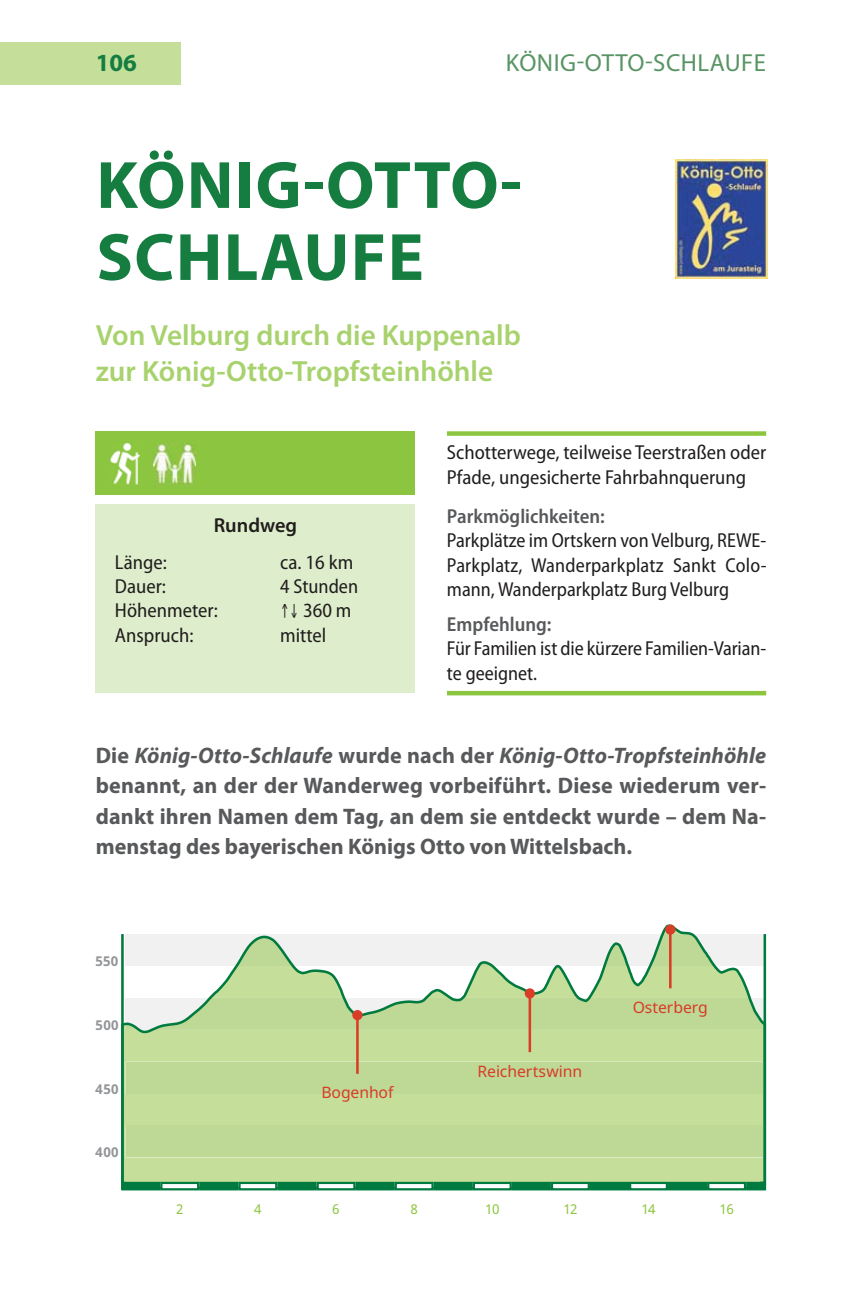
<style>
.page{position:relative;width:862px;height:1308px;background:#fff}
.page>*{position:absolute;margin:0;border:0;box-sizing:border-box;transform-origin:0 0}
.t1{font:700 67.5px/72px "Myriad Pro";letter-spacing:.02em;color:#157d40}
.t2{font:600 29.25px/35.1px "Myriad Pro";color:#a8d26d}
.t3{font:24.75px "Myriad Pro";letter-spacing:.02em;color:#589464}
.t4{font:700 24.75px "Myriad Pro";color:#157d40}
.t5{font:700 22.5px/30.4px "Myriad Pro";color:#58595b;text-align:justify}
.t6{font:semi-condensed 20.25px/24.3px "Myriad Pro";color:#201d1d}
.t7{font:600 semi-condensed 20.25px "Myriad Pro";color:#58595b}
.t8{font:600 20.25px "Myriad Pro";color:#201d1d}
.t9{font:15.75px "Noto Sans+T42";letter-spacing:-.01em;color:#d93c27}
.t10{font:13.5px "Noto Sans Bold+T42";letter-spacing:.02em;color:#939598}
.t11{font:13.5px "Noto Sans+T42";letter-spacing:-.04em;color:#8cc640}
.s1{font-style:italic}
</style>
<div class="page">
<div style="left:0;top:42px;width:181px;height:43px;background:#c5df9b"></div>
<div style="left:96px;top:431px;width:319px;height:64px;background:#8cc640"></div>
<svg style="left:121px;top:924px;width:644px;height:257px"></svg>
<div style="left:122px;top:1182px;width:37px;height:7px;background:#007a3f"></div>
<div style="left:121px;top:1181px;width:39px;height:9px;border:2px solid #007a3f"></div>
<div style="left:434px;top:1182px;width:37px;height:7px;background:#007a3f"></div>
<div style="left:433px;top:1181px;width:39px;height:9px;border:2px solid #007a3f"></div>
<div style="left:278px;top:1182px;width:37px;height:7px;background:#007a3f"></div>
<div style="left:277px;top:1181px;width:39px;height:9px;border:2px solid #007a3f"></div>
<div style="left:590px;top:1182px;width:37px;height:7px;background:#007a3f"></div>
<div style="left:589px;top:1181px;width:39px;height:9px;border:2px solid #007a3f"></div>
<div style="left:200px;top:1182px;width:37px;height:7px;background:#007a3f"></div>
<div style="left:199px;top:1181px;width:39px;height:9px;border:2px solid #007a3f"></div>
<div style="left:512px;top:1182px;width:37px;height:7px;background:#007a3f"></div>
<div style="left:511px;top:1181px;width:39px;height:9px;border:2px solid #007a3f"></div>
<div style="left:356px;top:1182px;width:37px;height:7px;background:#007a3f"></div>
<div style="left:355px;top:1181px;width:39px;height:9px;border:2px solid #007a3f"></div>
<div style="left:668px;top:1182px;width:37px;height:7px;background:#007a3f"></div>
<div style="left:667px;top:1181px;width:39px;height:9px;border:2px solid #007a3f"></div>
<div style="left:746px;top:1182px;width:18px;height:7px;background:#007a3f"></div>
<div style="left:745px;top:1181px;width:20px;height:9px;border:2px solid #007a3f"></div>
<svg style="left:163px;top:1184px;width:33px;height:1px"></svg>
<div style="left:160px;top:1181px;width:39px;height:9px;border:2px solid #007a3f"></div>
<svg style="left:475px;top:1184px;width:33px;height:1px"></svg>
<div style="left:472px;top:1181px;width:39px;height:9px;border:2px solid #007a3f"></div>
<svg style="left:319px;top:1184px;width:33px;height:1px"></svg>
<div style="left:316px;top:1181px;width:39px;height:9px;border:2px solid #007a3f"></div>
<svg style="left:631px;top:1184px;width:33px;height:3px"></svg>
<div style="left:628px;top:1181px;width:39px;height:9px;border:2px solid #007a3f"></div>
<svg style="left:241px;top:1184px;width:33px;height:1px"></svg>
<div style="left:238px;top:1181px;width:39px;height:9px;border:2px solid #007a3f"></div>
<svg style="left:553px;top:1184px;width:33px;height:3px"></svg>
<div style="left:550px;top:1181px;width:39px;height:9px;border:2px solid #007a3f"></div>
<svg style="left:397px;top:1184px;width:33px;height:1px"></svg>
<div style="left:394px;top:1181px;width:39px;height:9px;border:2px solid #007a3f"></div>
<svg style="left:709px;top:1184px;width:33px;height:3px"></svg>
<div style="left:706px;top:1181px;width:39px;height:9px;border:2px solid #007a3f"></div>
<hr style="left:528px;top:993px;width:3px;height:59px;background:#d93c27">
<div style="left:524px;top:988px;width:10px;height:10px;background:#d93c27;border-radius:50%"></div>
<hr style="left:668px;top:929px;width:3px;height:59px;background:#d93c27">
<svg style="left:664px;top:924px;width:11px;height:10px"></svg>
<hr style="left:356px;top:1015px;width:2px;height:58px;background:#d93c27">
<div style="left:352px;top:1010px;width:10px;height:10px;background:#d93c27;border-radius:50%"></div>
<div style="left:96px;top:505px;width:319px;height:188px;background:#deedcb"></div>
<div style="left:446px;top:431px;width:319px;height:5px;background:#8cc640"></div>
<hr style="left:446px;top:691px;width:319px;height:4px;background:#8cc640">
<img style="left:153px;top:443px;width:43px;height:43px">
<img style="left:111px;top:443px;width:29px;height:42px">
<img style="left:675px;top:159px;width:91px;height:119px">
<p class="t4" style="left:96px;top:53px;width:43px">106</p>
<p class="t3" style="left:505px;top:53px;width:261px">KÖNIG-OTTO-SCHLAUFE</p>
<h1 class="t1" style="left:96px;top:156px;width:426px">KÖNIG-OTTO-<br>SCHLAUFE</h1>
<h2 class="t2" style="left:96px;top:321px;width:426px">Von Velburg durch die Kuppenalb zur König-Otto-Tropfsteinhöhle</h2>
<p class="t8" style="left:213px;top:517px;width:85px">Rundweg</p>
<p class="t6" style="left:115px;top:552px;width:53px">Länge:</p>
<p class="t6" style="left:280px;top:552px;width:75px">ca. 16 km</p>
<p class="t6" style="left:115px;top:576px;width:53px">Dauer:</p>
<p class="t6" style="left:280px;top:576px;width:79px">4 Stunden</p>
<p class="t6" style="left:115px;top:600px;width:104px">Höhenmeter:</p>
<p class="t6" style="left:280px;top:600px;width:73px">↑↓ 360 m</p>
<p class="t6" style="left:115px;top:625px;width:80px">Anspruch:</p>
<p class="t6" style="left:280px;top:625px;width:48px">mittel</p>
<p class="t6" style="left:446px;top:442px;width:320px">Schotterwege, teilweise Teerstraßen oder<br>Pfade, ungesicherte Fahrbahnquerung</p>
<p class="t7" style="left:446px;top:508px;width:159px">Parkmöglichkeiten:</p>
<p class="t6" style="left:446px;top:530px;width:321px;text-align:justify">Parkplätze im Ortskern von Velburg, REWE-Parkplatz, Wanderparkplatz Sankt Colo&shy;mann, Wanderparkplatz Burg Velburg</p>
<p class="t7" style="left:446px;top:616px;width:106px">Empfehlung:</p>
<p class="t6" style="left:446px;top:638px;width:320px">Für Familien ist die kürzere Familien-Varian&shy;te geeignet.</p>
<p class="t5" style="left:96px;top:742px;width:671px">Die <span class="s1">König-Otto-Schlaufe</span> wurde nach der <span class="s1">König-Otto-Tropfsteinhöhle </span>benannt, an der der Wanderweg vorbeiführt. Diese wiederum ver&shy;dankt ihren Namen dem Tag, an dem sie entdeckt wurde – dem Na&shy;menstag des bayerischen Königs Otto von Wittelsbach.</p>
<p class="t10" style="left:96px;top:953px;width:24px">550</p>
<p class="t10" style="left:96px;top:1017px;width:24px">500</p>
<p class="t10" style="left:96px;top:1081px;width:24px">450</p>
<p class="t10" style="left:96px;top:1144px;width:25px">400</p>
<p class="t9" style="left:321px;top:1086px;width:73px">Bogenhof</p>
<p class="t9" style="left:477px;top:1064px;width:106px">Reichertswinn</p>
<p class="t9" style="left:632px;top:1000px;width:77px">Osterberg</p>
<p class="t11" style="left:176px;top:1203px;width:9px">2</p>
<p class="t11" style="left:485px;top:1203px;width:16px">10</p>
<p class="t11" style="left:410px;top:1203px;width:9px">8</p>
<p class="t11" style="left:719px;top:1203px;width:16px">16</p>
<p class="t11" style="left:254px;top:1203px;width:9px">4</p>
<p class="t11" style="left:563px;top:1203px;width:16px">12</p>
<p class="t11" style="left:332px;top:1203px;width:9px">6</p>
<p class="t11" style="left:641px;top:1203px;width:16px">14</p>
</div>
